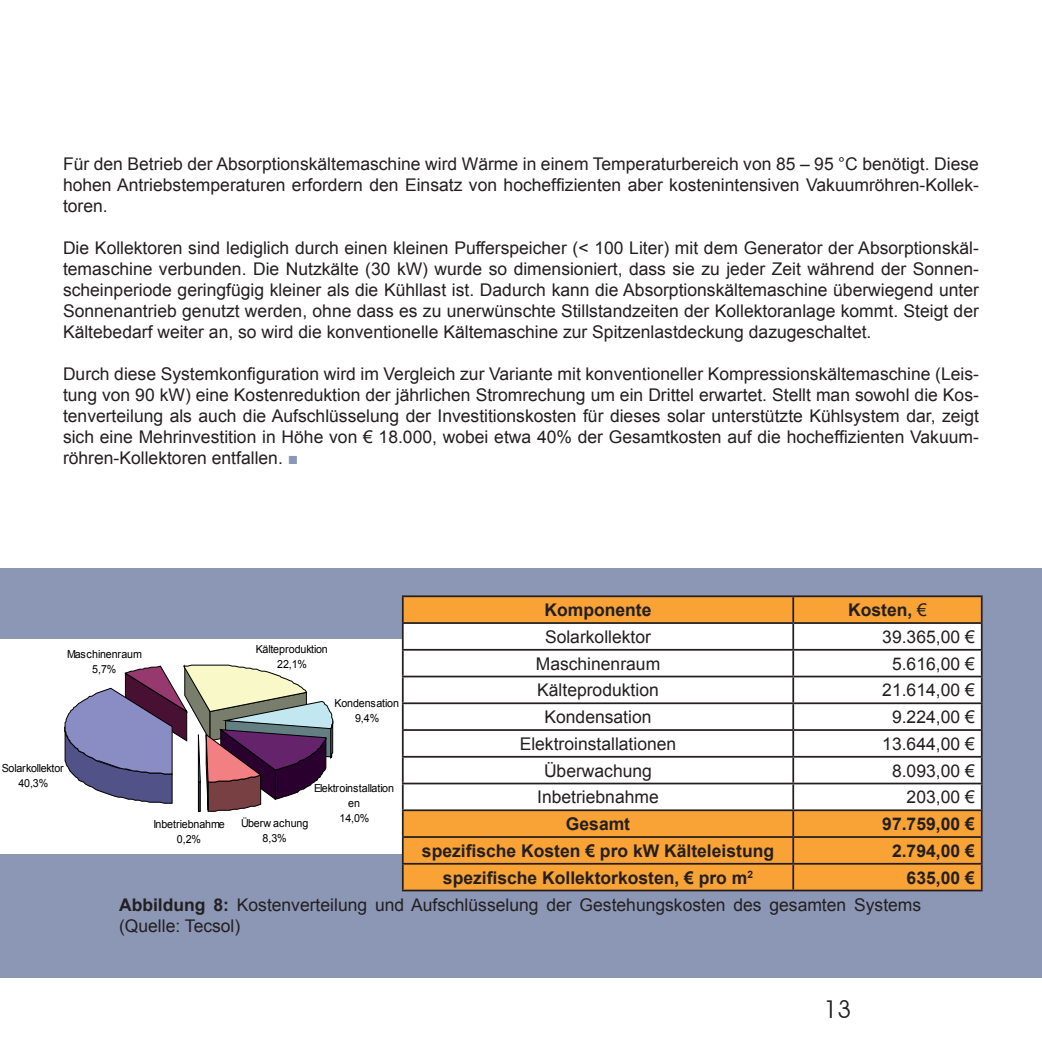
<style>
.page{position:relative;width:1042px;height:1042px;background:#fff}
.page>*{position:absolute;margin:0;border:0;box-sizing:border-box;transform-origin:0 0}
.t1{font:24.5px "Avant Garde IT Cby BT";color:#231f20}
.t2{font:17.5px/21px "Arial";color:#231f20;text-align:justify}
.t3{font:700 17.5px "Arial";color:#231f20}
.t4{font:11.03px/15px "Arial";letter-spacing:-.01em;color:#000;text-align:center}
.s1{color:#8a97b6}
.s2{font-weight:400}
.s3{font-weight:700}
</style>
<div class="page">
<div style="left:0;top:568px;width:1042px;height:410px;background:#8b97b5"></div>
<div style="left:0;top:639px;width:402px;height:214px;background:#fff"></div>
<svg style="left:64px;top:664px;width:270px;height:148px"></svg>
<div style="left:404px;top:597px;width:577px;height:292px;background:#f9a235"></div>
<div style="left:404px;top:624px;width:577px;height:185px;background:#fff"></div>
<hr style="left:402px;top:595px;width:391px;height:2px;background:#231f20">
<hr style="left:402px;top:597px;width:2px;height:25px;background:#231f20">
<hr style="left:793px;top:595px;width:189px;height:2px;background:#231f20">
<hr style="left:792px;top:597px;width:2px;height:25px;background:#231f20">
<hr style="left:402px;top:622px;width:391px;height:2px;background:#231f20">
<hr style="left:402px;top:624px;width:2px;height:25px;background:#231f20">
<hr style="left:793px;top:622px;width:189px;height:2px;background:#231f20">
<hr style="left:792px;top:624px;width:2px;height:25px;background:#231f20">
<hr style="left:402px;top:649px;width:391px;height:2px;background:#231f20">
<hr style="left:402px;top:651px;width:2px;height:24px;background:#231f20">
<hr style="left:793px;top:649px;width:189px;height:2px;background:#231f20">
<hr style="left:792px;top:651px;width:2px;height:24px;background:#231f20">
<hr style="left:402px;top:675px;width:391px;height:2px;background:#231f20">
<hr style="left:402px;top:677px;width:2px;height:25px;background:#231f20">
<hr style="left:793px;top:675px;width:189px;height:2px;background:#231f20">
<hr style="left:792px;top:677px;width:2px;height:25px;background:#231f20">
<hr style="left:402px;top:702px;width:391px;height:2px;background:#231f20">
<hr style="left:402px;top:704px;width:2px;height:25px;background:#231f20">
<hr style="left:793px;top:702px;width:189px;height:2px;background:#231f20">
<hr style="left:792px;top:704px;width:2px;height:25px;background:#231f20">
<hr style="left:402px;top:729px;width:391px;height:2px;background:#231f20">
<hr style="left:402px;top:731px;width:2px;height:25px;background:#231f20">
<hr style="left:793px;top:729px;width:189px;height:2px;background:#231f20">
<hr style="left:792px;top:731px;width:2px;height:25px;background:#231f20">
<hr style="left:402px;top:756px;width:391px;height:1px;background:#231f20">
<hr style="left:402px;top:757px;width:2px;height:25px;background:#231f20">
<hr style="left:793px;top:756px;width:189px;height:1px;background:#231f20">
<hr style="left:792px;top:757px;width:2px;height:25px;background:#231f20">
<hr style="left:402px;top:782px;width:391px;height:2px;background:#231f20">
<hr style="left:402px;top:784px;width:2px;height:25px;background:#231f20">
<hr style="left:793px;top:782px;width:189px;height:2px;background:#231f20">
<hr style="left:792px;top:784px;width:2px;height:25px;background:#231f20">
<hr style="left:402px;top:809px;width:391px;height:2px;background:#231f20">
<hr style="left:402px;top:811px;width:2px;height:25px;background:#231f20">
<hr style="left:793px;top:809px;width:189px;height:2px;background:#231f20">
<hr style="left:792px;top:811px;width:2px;height:25px;background:#231f20">
<hr style="left:402px;top:836px;width:391px;height:2px;background:#231f20">
<hr style="left:402px;top:838px;width:2px;height:25px;background:#231f20">
<hr style="left:793px;top:836px;width:189px;height:2px;background:#231f20">
<hr style="left:792px;top:838px;width:2px;height:25px;background:#231f20">
<hr style="left:402px;top:863px;width:391px;height:1px;background:#231f20">
<hr style="left:402px;top:864px;width:2px;height:25px;background:#231f20">
<hr style="left:793px;top:863px;width:189px;height:1px;background:#231f20">
<hr style="left:792px;top:864px;width:2px;height:25px;background:#231f20">
<svg style="left:981px;top:597px;width:1px;height:292px"></svg>
<hr style="left:402px;top:889px;width:391px;height:2px;background:#231f20">
<hr style="left:793px;top:889px;width:189px;height:2px;background:#231f20">
<p class="t2" style="left:63px;top:153px;width:917px">Für den Betrieb der Absorptionskältemaschine wird Wärme in einem Temperaturbereich von 85 – 95 °C benötigt. Diese hohen Antriebstemperaturen erfordern den Einsatz von hocheffizienten aber kostenintensiven Vakuumröhren-Kollek&shy;toren.</p>
<p class="t2" style="left:63px;top:237px;width:917px">Die Kollektoren sind lediglich durch einen kleinen Pufferspeicher (&lt; 100 Liter) mit dem Generator der Absorptionskäl&shy;temaschine verbunden. Die Nutzkälte (30 kW) wurde so dimensioniert, dass sie zu jeder Zeit während der Sonnen&shy;scheinperiode geringfügig kleiner als die Kühllast ist. Dadurch kann die Absorptionskältemaschine überwiegend unter Sonnenantrieb genutzt werden, ohne dass es zu unerwünschte Stillstandzeiten der Kollektoranlage kommt. Steigt der Kältebedarf weiter an, so wird die konventionelle Kältemaschine zur Spitzenlastdeckung dazugeschaltet.</p>
<p class="t2" style="left:63px;top:363px;width:917px">Durch diese Systemkonfiguration wird im Vergleich zur Variante mit konventioneller Kompressionskältemaschine (Leis&shy;tung von 90 kW) eine Kostenreduktion der jährlichen Stromrechung um ein Drittel erwartet. Stellt man sowohl die Kos&shy;tenverteilung als auch die Aufschlüsselung der Investitionskosten für dieses solar unterstützte Kühlsystem dar, zeigt sich eine Mehrinvestition in Höhe von € 18.000, wobei etwa 40% der Gesamtkosten auf die hocheffizienten Vakuum&shy;röhren-Kollektoren entfallen. <span class="s1">■</span></p>
<p class="t3" style="left:544px;top:598px;width:108px">Komponente</p>
<p class="t3" style="left:848px;top:598px;width:80px">Kosten, <span class="s2">€</span></p>
<p class="t2" style="left:545px;top:626px;width:107px">Solarkollektor</p>
<p class="t2" style="left:882px;top:626px;width:94px">39.365,00 €</p>
<p class="t2" style="left:536px;top:653px;width:126px">Maschinenraum</p>
<p class="t2" style="left:892px;top:653px;width:84px">5.616,00 €</p>
<p class="t2" style="left:537px;top:680px;width:123px">Kälteproduktion</p>
<p class="t2" style="left:882px;top:680px;width:94px">21.614,00 €</p>
<p class="t2" style="left:544px;top:706px;width:109px">Kondensation</p>
<p class="t2" style="left:892px;top:706px;width:84px">9.224,00 €</p>
<p class="t2" style="left:520px;top:733px;width:158px">Elektroinstallationen</p>
<p class="t2" style="left:882px;top:733px;width:94px">13.644,00 €</p>
<p class="t2" style="left:544px;top:760px;width:109px">Überwachung</p>
<p class="t2" style="left:892px;top:760px;width:84px">8.093,00 €</p>
<p class="t2" style="left:537px;top:787px;width:123px">Inbetriebnahme</p>
<p class="t2" style="left:906px;top:787px;width:70px">203,00 €</p>
<p class="t3" style="left:566px;top:812px;width:66px">Gesamt</p>
<p class="t3" style="left:882px;top:812px;width:94px">97.759,00 €</p>
<p class="t3" style="left:422px;top:839px;width:354px">spezifische Kosten € pro kW Kälteleistung</p>
<p class="t3" style="left:892px;top:839px;width:84px">2.794,00 €</p>
<p class="t3" style="left:443px;top:866px;width:312px">spezifische Kollektorkosten, € pro m<sup>2</sup></p>
<p class="t4" style="left:256px;top:642px;width:74px">Kälteproduktion<br>22,1%</p>
<p class="t4" style="left:67px;top:647px;width:77px">Maschinenraum<br>5,7%</p>
<p class="t4" style="left:335px;top:695px;width:66px">Kondensation<br>9,4%</p>
<p class="t4" style="left:2px;top:761px;width:63px">Solarkollektor<br>40,3%</p>
<p class="t4" style="left:314px;top:781px;width:81px">Elektroinstallation en<br>14,0%</p>
<p class="t4" style="left:241px;top:815px;width:69px">Überw achung<br>8,3%</p>
<p class="t4" style="left:154px;top:816px;width:73px">Inbetriebnahme<br>0,2%</p>
<p class="t2" style="left:119px;top:864px;width:857px;line-height:27.3px;text-indent:787px"><span class="s3">635,00 €<br>Abbildung 8:</span> Kostenverteilung und Aufschlüsselung der Gestehungskosten des gesamten Systems</p>
<p class="t2" style="left:119px;top:915px;width:123px">(Quelle: Tecsol)</p>
<h1 class="t1" style="left:823px;top:995px;width:29px">13</h1>
</div>
